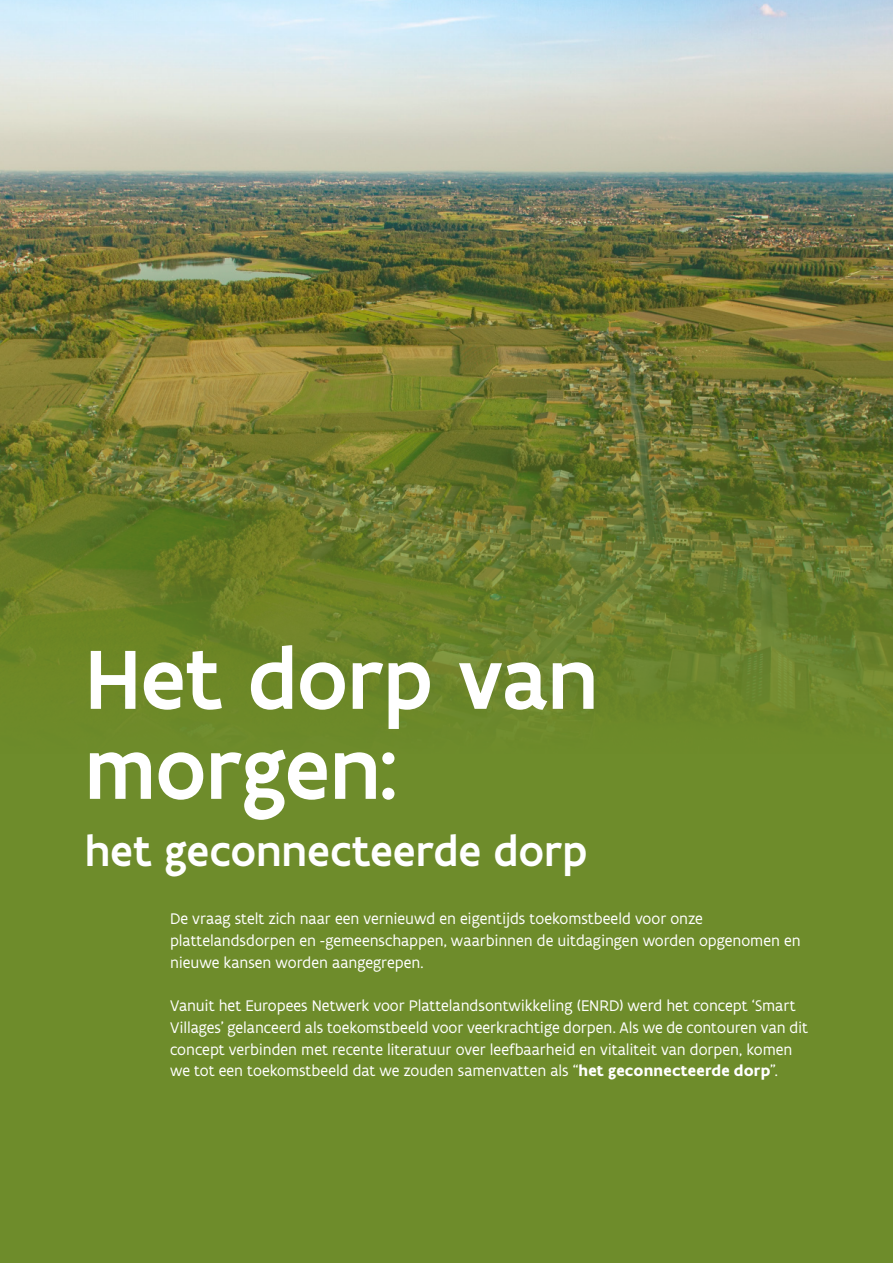
<style>
.page{position:relative;width:893px;height:1263px;background:#fff}
.page>*{position:absolute;margin:0;border:0;box-sizing:border-box;transform-origin:0 0}
.t1{font:500 90px/90px "Flanders Art Sans";letter-spacing:-.01em;color:#fff}
.t2{font:500 45px "Flanders Art Sans";letter-spacing:.005em;color:#fff}
.t3{font:16.5px/21.8px "Flanders Art Sans";color:#fff}
.s1{font-weight:700}
</style>
<div class="page">
<img style="left:0;top:21px;width:893px;height:1242px">
<h1 class="t1" style="left:85px;top:635px;width:514px">Het dorp van morgen:</h1>
<h2 class="t2" style="left:85px;top:823px;width:504px">het geconnecteerde dorp</h2>
<p class="t3" style="left:170px;top:908px;width:632px">De vraag stelt zich naar een vernieuwd en eigentijds toekomstbeeld voor onze plattelandsdorpen en -gemeenschappen, waarbinnen de uitdagingen worden opgenomen en nieuwe kansen worden aangegrepen.</p>
<p class="t3" style="left:170px;top:995px;width:639px">Vanuit het Europees Netwerk voor Plattelandsontwikkeling (ENRD) werd het concept ‘Smart Villages’ gelanceerd als toekomstbeeld voor veerkrachtige dorpen. Als we de contouren van dit concept verbinden met recente literatuur over leefbaarheid en vitaliteit van dorpen, komen we tot een toekomstbeeld dat we zouden samenvatten als “<span class="s1">het geconnecteerde dorp</span>”.</p>
</div>
